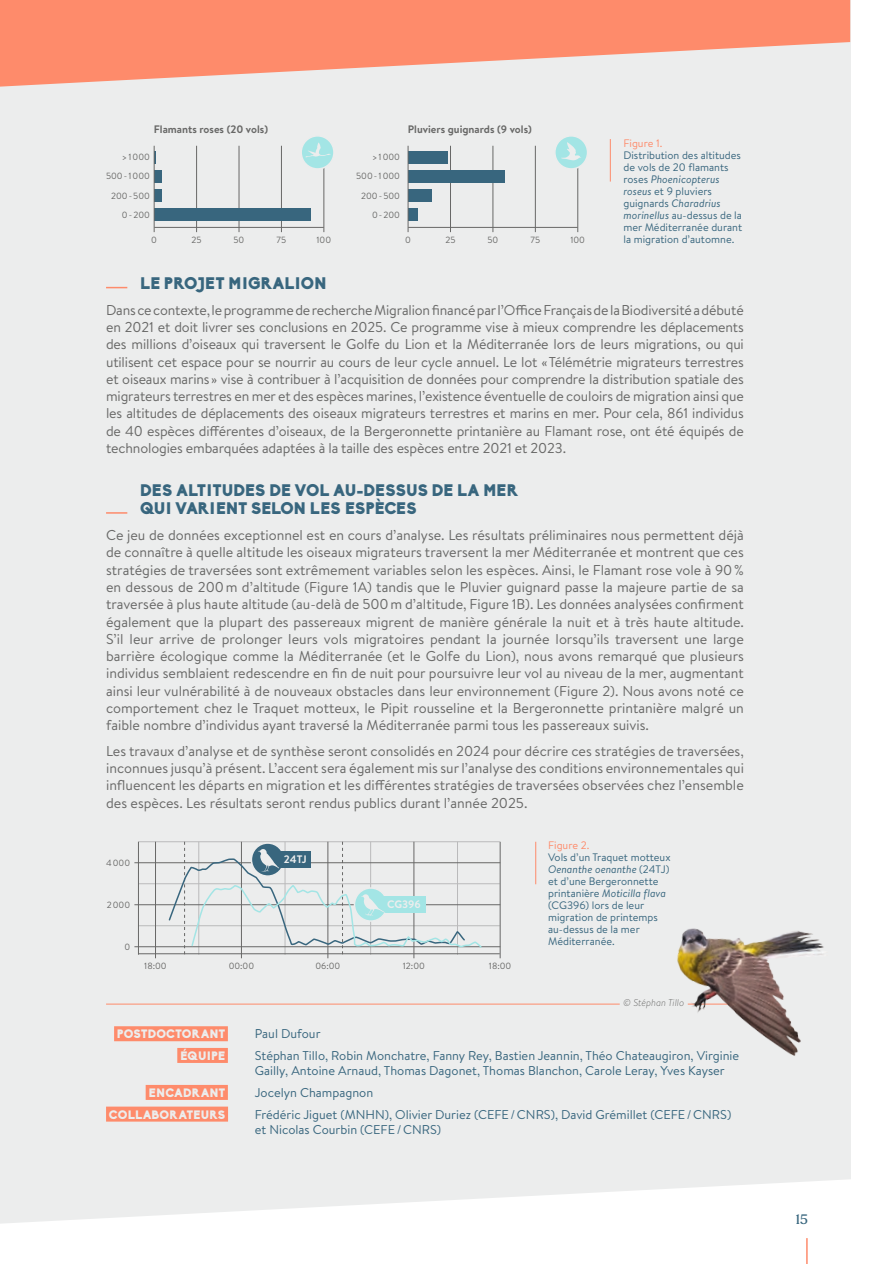
<style>
.page{position:relative;width:894px;height:1264px;background:#fff}
.page>*{position:absolute;margin:0;border:0;box-sizing:border-box;transform-origin:0 0}
.t1{font:900 16.5px/18px "Biko";color:#38667e}
.t2{font:14.25px/17.2px "Brandon Text";color:#686867;text-align:justify}
.t3{font:500 13.5px "Recoleta";color:#38667e}
.t4{font:12.75px/15.3px "Brandon Text";color:#38667e}
.t5{font:900 12px "Biko";letter-spacing:.01em;color:#eceded}
.t6{font:10.8px/12px "Brandon Text";color:#38667e}
.t7{font:700 10.8px "Brandon Text";color:#686867}
.t8{font:10.8px "Brandon Text";color:#fe8b6b}
.t9{font:700 10.8px "Brandon Text";color:#eceded}
.t10{font:italic 300 9.75px "Brandon Text";color:#686867}
.t11{font:9px "Brandon Text";color:#686867}
.s1{font-style:italic}
</style>
<div class="page">
<div style="left:0;top:0;width:850px;height:1264px;background:#eceded"></div>
<svg style="left:0;top:1176px;width:851px;height:88px;fill:#fff"></svg>
<hr style="left:106px;top:1003px;width:514px;height:1px;background:#fe8b6b">
<svg style="left:0;top:0;width:850px;height:87px;fill:#fe8b6b"></svg>
<hr style="left:806px;top:1238px;width:2px;height:26px;background:#fe8b6b">
<svg style="left:106px;top:287px;width:21px;height:1px"></svg>
<hr style="left:106px;top:512px;width:21px;height:2px;background:#fe8b6b">
<div style="left:114px;top:1026px;width:114px;height:15px;background:#fe8b6b"></div>
<div style="left:177px;top:1048px;width:51px;height:15px;background:#fe8b6b"></div>
<div style="left:146px;top:1085px;width:82px;height:15px;background:#fe8b6b"></div>
<div style="left:106px;top:1106px;width:122px;height:15px;background:#fe8b6b"></div>
<hr style="left:535px;top:841px;width:1px;height:43px;background:#fe8b6b">
<hr style="left:138px;top:953px;width:362px;height:1px;background:#686867">
<hr style="left:134px;top:946px;width:366px;height:1px;background:#686867">
<hr style="left:138px;top:925px;width:362px;height:1px;background:#bababb">
<hr style="left:134px;top:904px;width:366px;height:1px;background:#686867">
<hr style="left:138px;top:883px;width:362px;height:1px;background:#bababb">
<hr style="left:134px;top:862px;width:366px;height:1px;background:#686867">
<hr style="left:138px;top:841px;width:362px;height:1px;background:#bababb">
<hr style="left:138px;top:841px;width:1px;height:113px;background:#686867">
<hr style="left:155px;top:841px;width:1px;height:117px;background:#686867">
<hr style="left:241px;top:841px;width:1px;height:117px;background:#686867">
<hr style="left:328px;top:841px;width:1px;height:117px;background:#686867">
<hr style="left:414px;top:841px;width:1px;height:117px;background:#686867">
<hr style="left:500px;top:841px;width:1px;height:117px;background:#686867">
<img style="left:677px;top:928px;width:147px;height:128px">
<svg style="left:168px;top:841px;width:315px;height:113px"></svg>
<hr style="left:196px;top:146px;width:1px;height:86px;background:#686867">
<hr style="left:450px;top:146px;width:1px;height:86px;background:#686867">
<hr style="left:239px;top:146px;width:1px;height:86px;background:#686867">
<hr style="left:493px;top:146px;width:1px;height:86px;background:#686867">
<hr style="left:281px;top:146px;width:1px;height:86px;background:#686867">
<hr style="left:535px;top:146px;width:1px;height:86px;background:#686867">
<hr style="left:324px;top:146px;width:1px;height:86px;background:#686867">
<hr style="left:578px;top:146px;width:1px;height:86px;background:#686867">
<hr style="left:154px;top:227px;width:170px;height:1px;background:#686867">
<hr style="left:408px;top:227px;width:170px;height:1px;background:#686867">
<hr style="left:610px;top:139px;width:1px;height:43px;background:#fe8b6b">
<div style="left:154px;top:170px;width:8px;height:13px;background:#38667e"></div>
<div style="left:154px;top:189px;width:8px;height:13px;background:#38667e"></div>
<div style="left:154px;top:208px;width:156px;height:13px;background:#38667e"></div>
<hr style="left:154px;top:146px;width:1px;height:86px;background:#686867">
<div style="left:408px;top:151px;width:39px;height:13px;background:#38667e"></div>
<div style="left:408px;top:170px;width:97px;height:13px;background:#38667e"></div>
<div style="left:408px;top:189px;width:23px;height:13px;background:#38667e"></div>
<div style="left:408px;top:208px;width:9px;height:13px;background:#38667e"></div>
<hr style="left:408px;top:146px;width:1px;height:86px;background:#686867">
<div style="left:301px;top:136px;width:33px;height:33px;background:#a3e5e5;border-radius:50%"></div>
<div style="left:300px;top:135px;width:35px;height:35px;border:2px solid #eceded;border-radius:50%"></div>
<svg style="left:305px;top:142px;width:26px;height:15px"></svg>
<div style="left:555px;top:136px;width:33px;height:33px;background:#a3e5e5;border-radius:50%"></div>
<div style="left:554px;top:135px;width:34px;height:35px;border:2px solid #eceded;border-radius:50%"></div>
<svg style="left:561px;top:142px;width:20px;height:19px"></svg>
<p class="t7" style="left:154px;top:122px;width:116px">Flamants roses (20 vols)</p>
<p class="t7" style="left:408px;top:122px;width:125px">Pluviers guignards (9 vols)</p>
<p class="t11" style="left:122px;top:151px;width:30px">&gt;1000</p>
<p class="t11" style="left:372px;top:151px;width:30px">&gt;1000</p>
<p class="t11" style="left:106px;top:170px;width:45px">500-1000</p>
<p class="t11" style="left:356px;top:170px;width:45px">500-1000</p>
<p class="t11" style="left:111px;top:189px;width:40px">200-500</p>
<p class="t11" style="left:361px;top:189px;width:40px">200-500</p>
<p class="t11" style="left:122px;top:208px;width:30px">0-200</p>
<p class="t11" style="left:372px;top:208px;width:30px">0-200</p>
<p class="t11" style="left:151px;top:233px;width:7px">0</p>
<p class="t11" style="left:192px;top:233px;width:12px">25</p>
<p class="t11" style="left:234px;top:233px;width:12px">50</p>
<p class="t11" style="left:277px;top:233px;width:11px">75</p>
<p class="t11" style="left:317px;top:233px;width:16px">100</p>
<p class="t11" style="left:405px;top:233px;width:7px">0</p>
<p class="t11" style="left:445px;top:233px;width:12px">25</p>
<p class="t11" style="left:487px;top:233px;width:12px">50</p>
<p class="t11" style="left:531px;top:233px;width:11px">75</p>
<p class="t11" style="left:570px;top:233px;width:16px">100</p>
<p class="t8" style="left:623px;top:135px;width:40px">Figure 1.</p>
<p class="t6" style="left:623px;top:149px;width:120px">Distribution des altitudes de vols de 20 flamants roses <span class="s1">Phoenicopterus roseus</span> et 9 pluviers guignards <span class="s1">Charadrius morinellus</span> au-dessus de la mer Méditerranée durant la migration d’automne.</p>
<p class="t1" style="left:140px;top:274px;width:188px">LE PROJET MIGRALION</p>
<p class="t2" style="left:106px;top:301px;width:639px">Dans ce contexte, le programme de recherche Migralion financé par l’Office Français de la Biodiversité a débuté en 2021 et doit livrer ses conclusions en 2025. Ce programme vise à mieux comprendre les déplacements des millions d’oiseaux qui traversent le Golfe du Lion et la Méditerranée lors de leurs migrations, ou qui utilisent cet espace pour se nourrir au cours de leur cycle annuel. Le lot «Télémétrie migrateurs terrestres et oiseaux marins» vise à contribuer à l’acquisition de données pour comprendre la distribution spatiale des migrateurs terrestres en mer et des espèces marines, l’existence éventuelle de couloirs de migration ainsi que les altitudes de déplacements des oiseaux migrateurs terrestres et marins en mer. Pour cela, 861 individus de 40 espèces différentes d’oiseaux, de la Bergeronnette printanière au Flamant rose, ont été équipés de technologies embarquées adaptées à la taille des espèces entre 2021 et 2023.</p>
<p class="t1" style="left:140px;top:482px;width:380px">DES ALTITUDES DE VOL AU-DESSUS DE LA MER<br>QUI VARIENT SELON LES ESPÈCES</p>
<p class="t2" style="left:106px;top:526px;width:639px">Ce jeu de données exceptionnel est en cours d’analyse. Les résultats préliminaires nous permettent déjà de connaître à quelle altitude les oiseaux migrateurs traversent la mer Méditerranée et montrent que ces stratégies de traversées sont extrêmement variables selon les espèces. Ainsi, le Flamant rose vole à 90% en dessous de 200m d’altitude (Figure 1A) tandis que le Pluvier guignard passe la majeure partie de sa traversée à plus haute altitude (au-delà de 500m d’altitude, Figure 1B). Les données analysées confirment également que la plupart des passereaux migrent de manière générale la nuit et à très haute altitude.<br>S’il leur arrive de prolonger leurs vols migratoires pendant la journée lorsqu’ils traversent une large barrière écologique comme la Méditerranée (et le Golfe du Lion), nous avons remarqué que plusieurs individus semblaient redescendre en fin de nuit pour poursuivre leur vol au niveau de la mer, augmentant ainsi leur vulnérabilité à de nouveaux obstacles dans leur environnement (Figure 2). Nous avons noté ce comportement chez le Traquet motteux, le Pipit rousseline et la Bergeronnette printanière malgré un faible nombre d’individus ayant traversé la Méditerranée parmi tous les passereaux suivis.</p>
<p class="t2" style="left:106px;top:742px;width:639px">Les travaux d’analyse et de synthèse seront consolidés en 2024 pour décrire ces stratégies de traversées, inconnues jusqu’à présent. L’accent sera également mis sur l’analyse des conditions environnementales qui influencent les départs en migration et les différentes stratégies de traversées observées chez l’ensemble des espèces. Les résultats seront rendus publics durant l’année 2025.</p>
<p class="t11" style="left:106px;top:856px;width:26px">4000</p>
<p class="t11" style="left:107px;top:898px;width:25px">2000</p>
<p class="t11" style="left:124px;top:940px;width:7px">0</p>
<p class="t9" style="left:284px;top:852px;width:25px">24TJ</p>
<p class="t9" style="left:387px;top:897px;width:35px">CG396</p>
<p class="t11" style="left:144px;top:959px;width:24px">18:00</p>
<p class="t11" style="left:229px;top:959px;width:27px">00:00</p>
<p class="t11" style="left:315px;top:959px;width:26px">06:00</p>
<p class="t11" style="left:403px;top:959px;width:23px">12:00</p>
<p class="t11" style="left:489px;top:959px;width:24px">18:00</p>
<p class="t8" style="left:548px;top:838px;width:43px">Figure 2.</p>
<p class="t6" style="left:548px;top:851px;width:124px">Vols d’un Traquet motteux<br><span class="s1">Oenanthe oenanthe</span> (24TJ) et d’une Bergeronnette printanière <span class="s1">Moticilla flava </span>(CG396) lors de leur migration de printemps au-dessus de la mer<br>Méditerranée.</p>
<p class="t10" style="left:623px;top:996px;width:63px">© Stéphan Tillo</p>
<p class="t5" style="left:117px;top:1026px;width:110px">POSTDOCTORANT</p>
<p class="t4" style="left:255px;top:1025px;width:67px">Paul Dufour</p>
<p class="t5" style="left:180px;top:1048px;width:47px">ÉQUIPE</p>
<p class="t4" style="left:255px;top:1047px;width:486px">Stéphan Tillo, Robin Monchatre, Fanny Rey, Bastien Jeannin, Théo Chateaugiron, Virginie<br>Gailly, Antoine Arnaud, Thomas Dagonet, Thomas Blanchon, Carole Leray, Yves Kayser</p>
<p class="t5" style="left:148px;top:1085px;width:78px">ENCADRANT</p>
<p class="t4" style="left:255px;top:1084px;width:120px">Jocelyn Champagnon</p>
<p class="t5" style="left:109px;top:1107px;width:118px">COLLABORATEURS</p>
<p class="t4" style="left:255px;top:1106px;width:478px">Frédéric Jiguet (MNHN), Olivier Duriez (CEFE/CNRS), David Grémillet (CEFE/CNRS) et Nicolas Courbin (CEFE/CNRS)</p>
<p class="t3" style="left:796px;top:1211px;width:13px">15</p>
</div>
